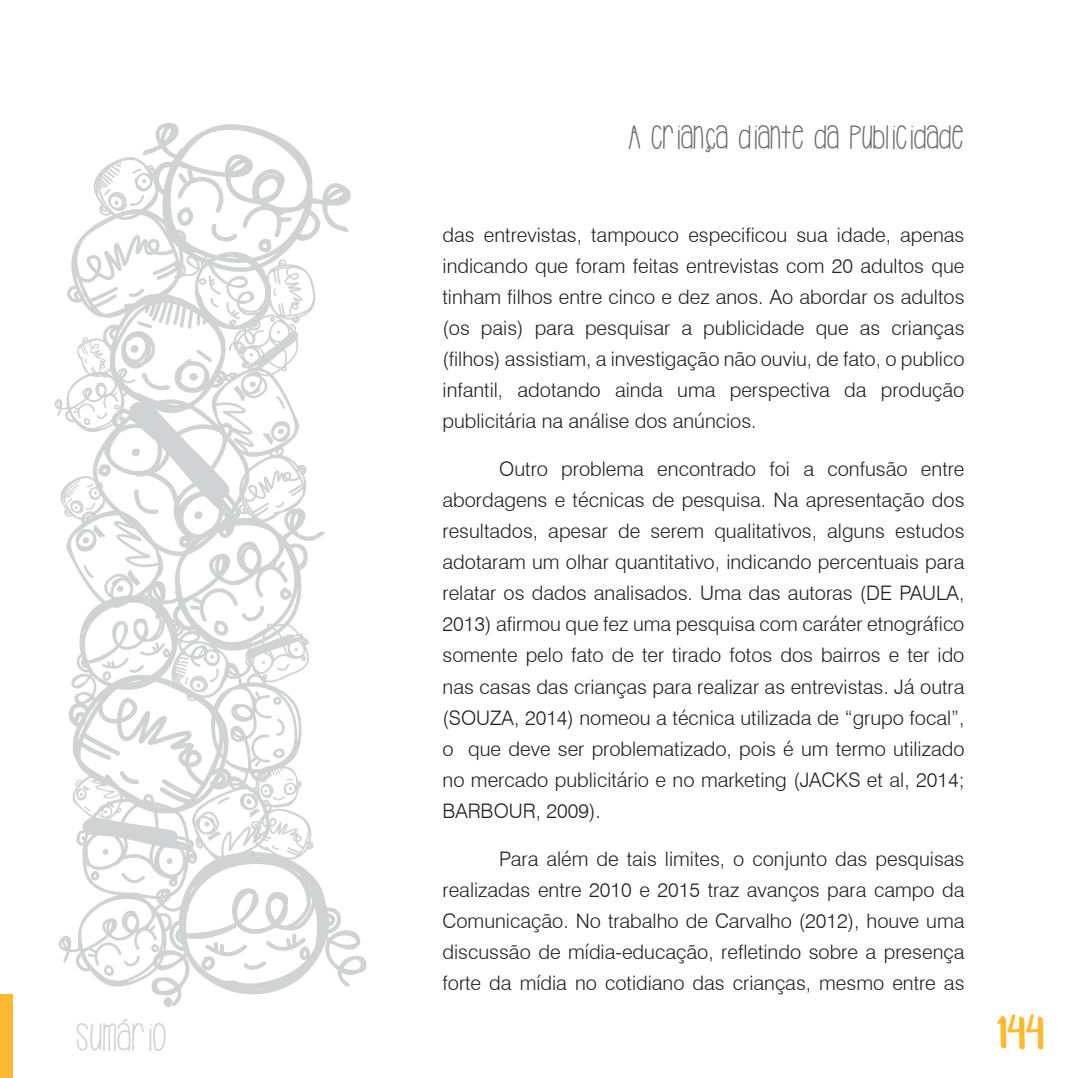
<style>
.page{position:relative;width:1078px;height:1078px;background:#fff}
.page>*{position:absolute;margin:0;border:0;box-sizing:border-box;transform-origin:0 0}
.t1{font:40px "Hello Casual";color:#d1d2d4}
.t2{font:40px "Semringah";color:#fdb931}
.t3{font:34px "Hello Casual";color:#6c6d70}
.Parágrafos{font:300 20px/31px "Swiss 721 BT";color:#231f20;text-align:justify}
</style>
<div class="page">
<svg style="left:54px;top:123px;width:312px;height:884px"></svg>
<div style="left:0;top:994px;width:12px;height:83px;background:#fdb931"></div>
<h2 class="t3" style="left:628px;top:118px;width:337px">A CRIANÇA DIANTE DA PUBLICIDADE</h2>
<p class="Parágrafos" style="left:442px;top:219px;width:523px">das entrevistas, tampouco especificou sua idade, apenas indicando que foram feitas entrevistas com 20 adultos que tinham filhos entre cinco e dez anos. Ao abordar os adultos (os pais) para pesquisar a publicidade que as crianças (filhos) assistiam, a investigação não ouviu, de fato, o publico infantil, adotando ainda uma perspectiva da produção publicitária na análise dos anúncios.</p>
<p class="Parágrafos" style="left:442px;top:453px;width:523px;text-indent:57px">Outro problema encontrado foi a confusão entre abordagens e técnicas de pesquisa. Na apresentação dos resultados, apesar de serem qualitativos, alguns estudos adotaram um olhar quantitativo, indicando percentuais para relatar os dados analisados. Uma das autoras (DE PAULA, 2013) afirmou que fez uma pesquisa com caráter etnográfico somente pelo fato de ter tirado fotos dos bairros e ter ido nas casas das crianças para realizar as entrevistas. Já outra (SOUZA, 2014) nomeou a técnica utilizada de “grupo focal”, o que deve ser problematizado, pois é um termo utilizado no mercado publicitário e no marketing (JACKS et al, 2014; BARBOUR, 2009).</p>
<p class="Parágrafos" style="left:442px;top:842px;width:523px;text-indent:57px">Para além de tais limites, o conjunto das pesquisas realizadas entre 2010 e 2015 traz avanços para campo da Comunicação. No trabalho de Carvalho (2012), houve uma discussão de mídia-educação, refletindo sobre a presença forte da mídia no cotidiano das crianças, mesmo entre as</p>
<h1 class="t1" style="left:76px;top:1015px;width:92px">SUMÁRIO</h1>
<h1 class="t2" style="left:996px;top:1011px;width:49px">144</h1>
</div>
